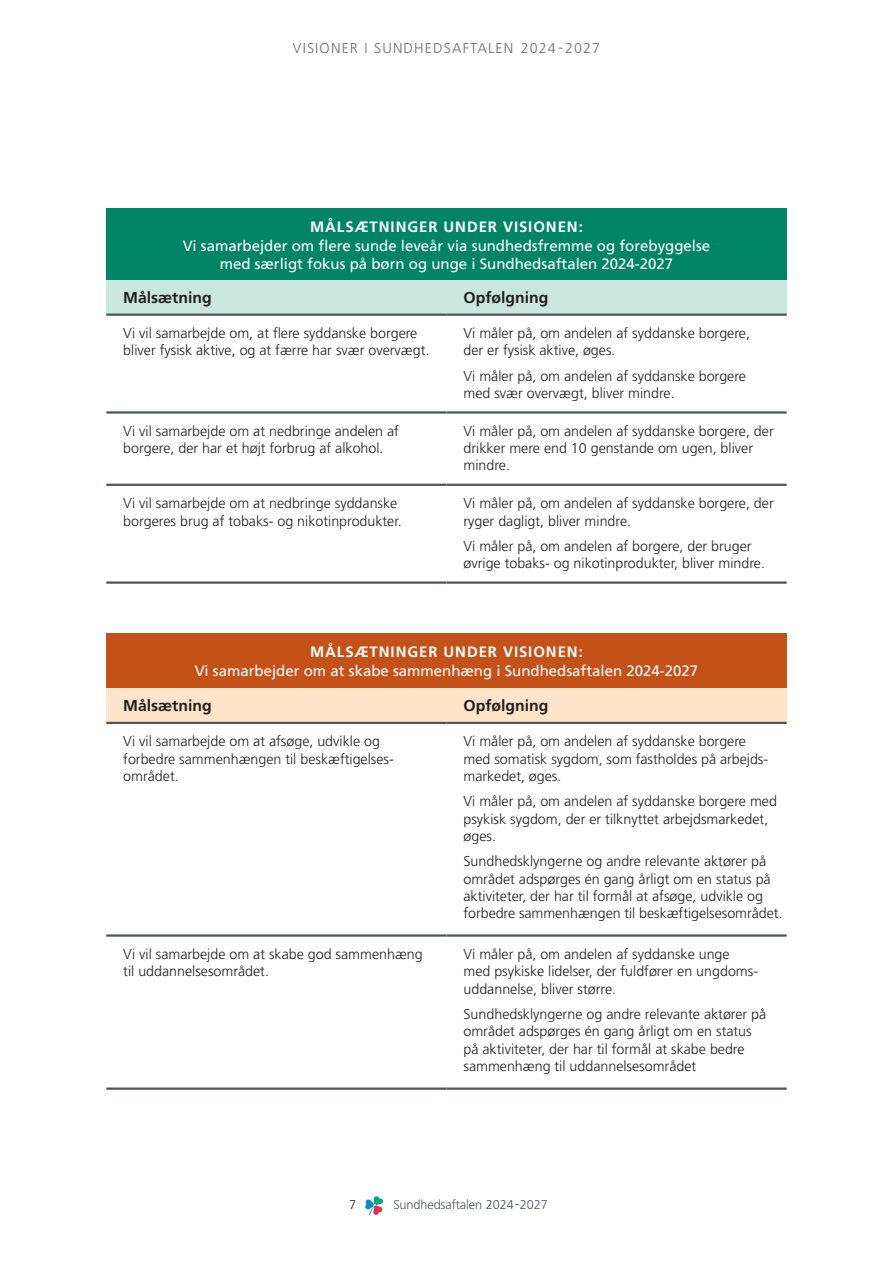
<style>
.page{position:relative;width:893px;height:1263px;background:#fff}
.page>*{position:absolute;margin:0;border:0;box-sizing:border-box;transform-origin:0 0}
.t1{font:700 15.75px "Frutiger LT Pro";color:#231f20}
.t2{font:15px/18px "Frutiger LT Pro";color:#fff;text-align:center}
.t3{font:700 15px "Frutiger LT Pro";letter-spacing:.06em;color:#fff}
.t4{font:300 14.25px/17.2px "Frutiger LT Pro";color:#231f20}
.t5{font:300 14.25px "Frutiger LT Pro";letter-spacing:.08em;color:#6c6d70}
.t6{font:12.75px "Frutiger LT Pro Light 3";letter-spacing:-.01em;color:#4d545a}
.t7{font:300 12.75px "Frutiger LT Pro";color:#231f20}
</style>
<div class="page">
<svg style="left:365px;top:1196px;width:18px;height:19px"></svg>
<div style="left:106px;top:208px;width:681px;height:73px;background:#008564"></div>
<div style="left:106px;top:281px;width:340px;height:34px;background:#cae7de"></div>
<div style="left:446px;top:281px;width:341px;height:34px;background:#cae7de"></div>
<hr style="left:106px;top:314px;width:340px;height:2px;background:#4d545a">
<hr style="left:446px;top:314px;width:341px;height:2px;background:#4d545a">
<hr style="left:106px;top:411px;width:340px;height:3px;background:#4d545a">
<hr style="left:446px;top:411px;width:341px;height:3px;background:#4d545a">
<hr style="left:106px;top:484px;width:340px;height:2px;background:#4d545a">
<hr style="left:446px;top:484px;width:341px;height:2px;background:#4d545a">
<hr style="left:106px;top:581px;width:340px;height:3px;background:#4d545a">
<hr style="left:446px;top:581px;width:341px;height:3px;background:#4d545a">
<div style="left:106px;top:634px;width:681px;height:55px;background:#c45117"></div>
<div style="left:106px;top:689px;width:340px;height:34px;background:#fee4c9"></div>
<div style="left:446px;top:689px;width:341px;height:34px;background:#fee4c9"></div>
<hr style="left:106px;top:722px;width:340px;height:2px;background:#4d545a">
<hr style="left:446px;top:722px;width:341px;height:2px;background:#4d545a">
<hr style="left:106px;top:934px;width:340px;height:3px;background:#4d545a">
<hr style="left:446px;top:934px;width:341px;height:3px;background:#4d545a">
<hr style="left:106px;top:1087px;width:340px;height:3px;background:#4d545a">
<hr style="left:446px;top:1087px;width:341px;height:3px;background:#4d545a">
<p class="t5" style="left:293px;top:40px;width:309px">VISIONER I SUNDHEDSAFTALEN 2024 -2027</p>
<h2 class="t3" style="left:310px;top:218px;width:274px">MÅLSÆTNINGER UNDER VISIONEN:</h2>
<p class="t2" style="left:183px;top:237px;width:529px">Vi samarbejder om flere sunde leveår via sundhedsfremme og forebyggelse med særligt fokus på børn og unge i Sundhedsaftalen 2024-2027</p>
<p class="t1" style="left:123px;top:288px;width:90px">Målsætning</p>
<p class="t1" style="left:463px;top:288px;width:86px">Opfølgning</p>
<p class="t4" style="left:123px;top:325px;width:308px">Vi vil samarbejde om, at flere syddanske borgere bliver fysisk aktive, og at færre har svær overvægt.</p>
<p class="t4" style="left:463px;top:325px;width:288px">Vi måler på, om andelen af syddanske borgere, der er fysisk aktive, øges.</p>
<p class="t4" style="left:463px;top:367px;width:284px">Vi måler på, om andelen af syddanske borgere med svær overvægt, bliver mindre.</p>
<p class="t4" style="left:123px;top:422px;width:277px">Vi vil samarbejde om at nedbringe andelen af borgere, der har et højt forbrug af alkohol.</p>
<p class="t4" style="left:463px;top:422px;width:312px">Vi måler på, om andelen af syddanske borgere, der drikker mere end 10 genstande om ugen, bliver mindre.</p>
<p class="t4" style="left:123px;top:495px;width:280px">Vi vil samarbejde om at nedbringe syddanske borgeres brug af tobaks- og nikotinprodukter.</p>
<p class="t4" style="left:463px;top:495px;width:312px">Vi måler på, om andelen af syddanske borgere, der ryger dagligt, bliver mindre.</p>
<p class="t4" style="left:463px;top:537px;width:303px">Vi måler på, om andelen af borgere, der bruger øvrige tobaks- og nikotinprodukter, bliver mindre.</p>
<h2 class="t3" style="left:310px;top:643px;width:274px">MÅLSÆTNINGER UNDER VISIONEN:</h2>
<p class="t2" style="left:195px;top:662px;width:505px">Vi samarbejder om at skabe sammenhæng i Sundhedsaftalen 2024-2027</p>
<p class="t1" style="left:123px;top:696px;width:90px">Målsætning</p>
<p class="t1" style="left:463px;top:696px;width:86px">Opfølgning</p>
<p class="t4" style="left:123px;top:733px;width:272px">Vi vil samarbejde om at afsøge, udvikle og forbedre sammenhængen til beskæftigelses&shy;området.</p>
<p class="t4" style="left:463px;top:733px;width:306px">Vi måler på, om andelen af syddanske borgere med somatisk sygdom, som fastholdes på arbejds&shy;markedet, øges.</p>
<p class="t4" style="left:463px;top:793px;width:315px">Vi måler på, om andelen af syddanske borgere med psykisk sygdom, der er tilknyttet arbejdsmarkedet, øges.</p>
<p class="t4" style="left:463px;top:853px;width:320px">Sundhedsklyngerne og andre relevante aktører på området adspørges én gang årligt om en status på aktiviteter, der har til formål at afsøge, udvikle og forbedre sammenhængen til beskæftigelsesområdet.</p>
<p class="t4" style="left:123px;top:945px;width:301px">Vi vil samarbejde om at skabe god sammenhæng til uddannelsesområdet.</p>
<p class="t4" style="left:463px;top:945px;width:296px">Vi måler på, om andelen af syddanske unge med psykiske lidelser, der fuldfører en ungdoms&shy;uddannelse, bliver større.</p>
<p class="t4" style="left:463px;top:1005px;width:304px">Sundhedsklyngerne og andre relevante aktører på området adspørges én gang årligt om en status på aktiviteter, der har til formål at skabe bedre sammenhæng til uddannelsesområdet</p>
<p class="t7" style="left:349px;top:1197px;width:9px">7</p>
<p class="t6" style="left:393px;top:1197px;width:156px">Sundhedsaftalen 2024-2027</p>
</div>
